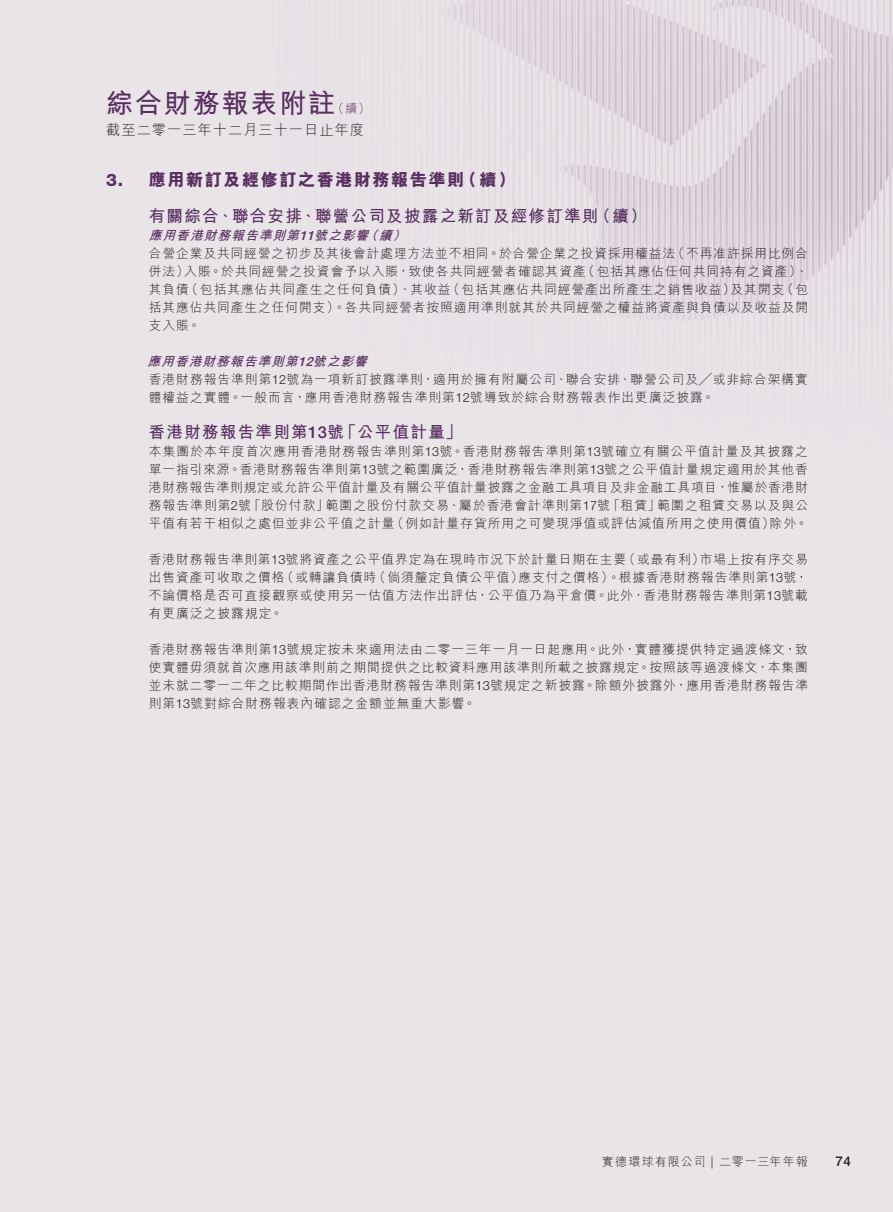
<style>
.page{position:relative;width:893px;height:1212px;background:#fff}
.page>*{position:absolute;margin:0;border:0;box-sizing:border-box;transform-origin:0 0}
.t1{font:27px "M Hei HK Bold E Ten B5 H";letter-spacing:.07em;color:#592e61}
.t2{font:17.25px "M Hei HK Xbold E Ten B5 H";letter-spacing:.08em;color:#592e61}
.t3{font:16.5px "M Hei HK Bold E Ten B5 H";letter-spacing:.08em;color:#592e61}
.t4{font:14.25px "M Hei HK Light E Ten B5 H";letter-spacing:.07em;color:#231f20}
.t5{font:500 13.5px "Helvetica Neue LT Std";color:#231f20}
.t6{font:12.75px/18px "M Hei HK Light E Ten B5 H";letter-spacing:.075em;color:#231f20;text-align:justify}
.t7{font:italic 12.75px "M Hei HK Bold E Ten B5 H";letter-spacing:.08em;color:#592e61}
.t8{font:12px "M Hei HK Light E Ten B5 H";letter-spacing:.095em;color:#231f20}
.t9{font:12px "M Hei HK Light E Ten B5 H";color:#592e61}
.s1{font-family:"Helvetica Neue LT Std";font-weight:800}
.s2{font-family:"Helvetica Neue LT Std";font-weight:500}
.s3{font-family:"Helvetica Neue LT Std";font-weight:300}
</style>
<div class="page">
<div style="left:0;top:611px;width:893px;height:601px;background:#e9e4e8"></div>
<img style="left:0;top:0;width:893px;height:611px">
<h1 class="t1" style="left:106px;top:93px;width:230px">綜合財務報表附註</h1>
<p class="t9" style="left:332px;top:104px;width:40px">（續）</p>
<p class="t4" style="left:106px;top:125px;width:259px">截至二零一三年十二月三十一日止年度</p>
<h2 class="t2" style="left:106px;top:173px;width:410px"><span class="s1">3.</span> 應用新訂及經修訂之香港財務報告準則（續）</h2>
<p class="t3" style="left:149px;top:209px;width:500px">有關綜合、聯合安排、聯營公司及披露之新訂及經修訂準則（續）</p>
<p class="t7" style="left:149px;top:230px;width:262px">應用香港財務報告準則第<span class="s2">11</span>號之影響（續）</p>
<p class="t6" style="left:149px;top:245px;width:661px">合營企業及共同經營之初步及其後會計處理方法並不相同。於合營企業之投資採用權益法（不再准許採用比例合併法）入賬。於共同經營之投資會予以入賬，致使各共同經營者確認其資產（包括其應佔任何共同持有之資產）、其負債（包括其應佔共同產生之任何負債）、其收益（包括其應佔共同經營產出所產生之銷售收益）及其開支（包括其應佔共同產生之任何開支）。各共同經營者按照適用準則就其於共同經營之權益將資產與負債以及收益及開支入賬。</p>
<p class="t7" style="left:148px;top:356px;width:224px">應用香港財務報告準則第<span class="s2">12</span>號之影響</p>
<p class="t6" style="left:149px;top:371px;width:661px">香港財務報告準則第<span class="s3">12</span>號為一項新訂披露準則，適用於擁有附屬公司、聯合安排、聯營公司及╱或非綜合架構實體權益之實體。一般而言，應用香港財務報告準則第<span class="s3">12</span>號導致於綜合財務報表作出更廣泛披露。</p>
<p class="t3" style="left:149px;top:425px;width:314px">香港財務報告準則第<span class="s2">13</span>號「公平值計量」</p>
<p class="t6" style="left:149px;top:443px;width:661px">本集團於本年度首次應用香港財務報告準則第<span class="s3">13</span>號。香港財務報告準則第<span class="s3">13</span>號確立有關公平值計量及其披露之單一指引來源。香港財務報告準則第<span class="s3">13</span>號之範圍廣泛，香港財務報告準則第<span class="s3">13</span>號之公平值計量規定適用於其他香港財務報告準則規定或允許公平值計量及有關公平值計量披露之金融工具項目及非金融工具項目，惟屬於香港財務報告準則第<span class="s3">2</span>號「股份付款」範圍之股份付款交易、屬於香港會計準則第<span class="s3">17</span>號「租賃」範圍之租賃交易以及與公平值有若干相似之處但並非公平值之計量（例如計量存貨所用之可變現淨值或評估減值所用之使用價值）除外。</p>
<p class="t6" style="left:149px;top:551px;width:661px">香港財務報告準則第<span class="s3">13</span>號將資產之公平值界定為在現時市況下於計量日期在主要（或最有利）市場上按有序交易出售資產可收取之價格（或轉讓負債時（倘須釐定負債公平值）應支付之價格）。根據香港財務報告準則第<span class="s3">13</span>號，不論價格是否可直接觀察或使用另一估值方法作出評估，公平值乃為平倉價。此外，香港財務報告準則第<span class="s3">13</span>號載有更廣泛之披露規定。</p>
<p class="t6" style="left:149px;top:641px;width:661px">香港財務報告準則第<span class="s3">13</span>號規定按未來適用法由二零一三年一月一日起應用。此外，實體獲提供特定過渡條文，致使實體毋須就首次應用該準則前之期間提供之比較資料應用該準則所載之披露規定。按照該等過渡條文，本集團並未就二零一二年之比較期間作出香港財務報告準則第<span class="s3">13</span>號規定之新披露。除額外披露外，應用香港財務報告準則第<span class="s3">13</span>號對綜合財務報表內確認之金額並無重大影響。</p>
<p class="t8" style="left:602px;top:1157px;width:208px">實德環球有限公司 <span class="s3">|</span> 二零一三年年報</p>
<p class="t5" style="left:836px;top:1157px;width:17px">74</p>
</div>
